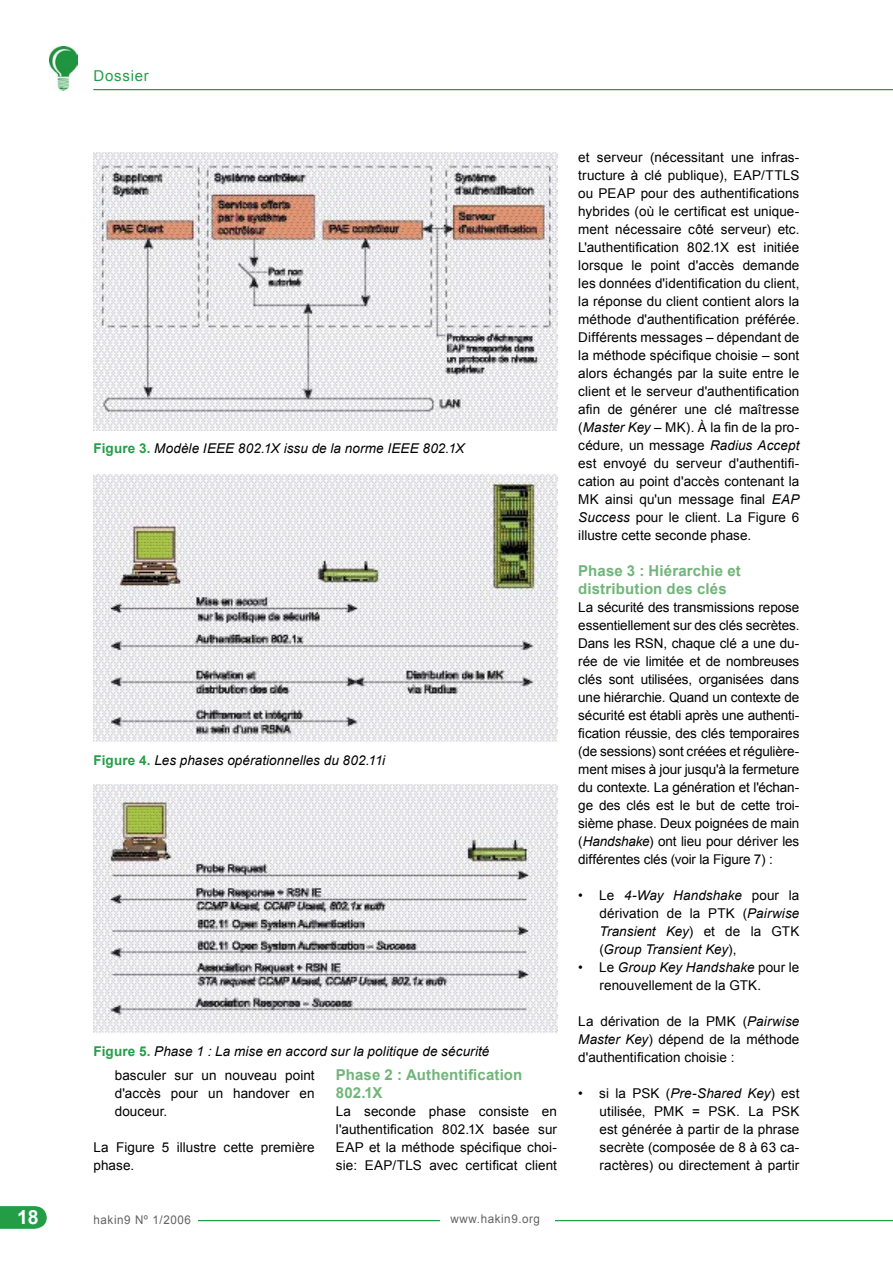
<style>
.page{position:relative;width:893px;height:1263px;background:#fff}
.page>*{position:absolute;margin:0;border:0;box-sizing:border-box;transform-origin:0 0}
.t1{font:700 19.5px "Arial";color:#fff}
.SUBHEAD2{font:700 15px/18px "Arial";letter-spacing:.01em;color:#71b57a}
.t2{font:15px "Arial";letter-spacing:.05em;color:#239e46}
.BODY1{font:13.5px/18px "Arial";letter-spacing:.005em;color:#000;text-align:justify}
.PODPIS{font:italic 13.5px "Arial";letter-spacing:.005em;color:#000}
.HANGING_WS{font:13.5px/18px "Arial";letter-spacing:.005em;color:#000;text-align:justify}
.BODY1_WS{font:13.5px/18px "Arial";letter-spacing:.005em;color:#000}
.HANGING1{font:13.5px/18px "Arial";letter-spacing:.005em;color:#000;text-align:justify}
.HANGING_WS-2{font:italic 13.5px/18px "Arial";letter-spacing:.005em;color:#000;text-align:justify}
.t3{font:12px "Arial";letter-spacing:.05em;color:#636363}
.s1{font-weight:700;font-style:normal;color:#239e46}
.s2{font-style:italic}
.s3{font-style:normal}
</style>
<div class="page">
<hr style="left:94px;top:1220px;width:799px;height:1px;background:#239e46">
<div style="left:440px;top:1203px;width:115px;height:60px;background:#fff"></div>
<div style="left:94px;top:1202px;width:104px;height:49px;background:#fff"></div>
<img style="left:50px;top:46px;width:27px;height:44px">
<hr style="left:94px;top:89px;width:799px;height:1px;background:#239e46">
<svg style="left:0;top:1206px;width:47px;height:23px"></svg>
<img style="left:94px;top:152px;width:463px;height:279px">
<img style="left:94px;top:475px;width:463px;height:267px">
<img style="left:94px;top:784px;width:463px;height:249px">
<h1 class="t1" style="left:17px;top:1204px;width:23px">18</h1>
<p class="t2" style="left:94px;top:66px;width:57px">Dossier</p>
<p class="PODPIS" style="left:94px;top:439px;width:372px"><span class="s1">Figure 3.</span> Modèle IEEE 802.1X issu de la norme IEEE 802.1X</p>
<p class="PODPIS" style="left:94px;top:751px;width:293px"><span class="s1">Figure 4.</span> Les phases opérationnelles du 802.11i</p>
<p class="PODPIS" style="left:94px;top:1042px;width:397px"><span class="s1">Figure 5.</span> Phase 1 : La mise en accord sur la politique de sécurité</p>
<p class="HANGING1" style="left:115px;top:1066px;width:201px">basculer sur un nouveau point d'accès pour un handover en douceur.</p>
<p class="BODY1_WS" style="left:94px;top:1138px;width:223px">La Figure 5 illustre cette première phase.</p>
<p class="SUBHEAD2" style="left:336px;top:1066px;width:188px">Phase 2 : Authentification<br>802.1X</p>
<p class="BODY1" style="left:336px;top:1102px;width:223px">La seconde phase consiste en l'authentification 802.1X basée sur EAP et la méthode spécifique choi&shy;sie: EAP/TLS avec certificat client</p>
<p class="t3" style="left:94px;top:1212px;width:99px">hakin9 Nº 1/2006</p>
<p class="t3" style="left:451px;top:1211px;width:91px">www.hakin9.org</p>
<p class="BODY1" style="left:578px;top:148px;width:223px">et serveur (nécessitant une infras&shy;tructure à clé publique), EAP/TTLS ou PEAP pour des authentifications hybrides (où le certificat est unique&shy;ment nécessaire côté serveur) etc.<br>L'authentification 802.1X est initiée lorsque le point d'accès demande les données d'identification du client, la réponse du client contient alors la méthode d'authentification préférée.<br>Différents messages – dépendant de la méthode spécifique choisie – sont alors échangés par la suite entre le client et le serveur d'authentification afin de générer une clé maîtresse (<span class="s2">Master Key</span> – MK). À la fin de la pro&shy;cédure, un message <span class="s2">Radius Accept </span>est envoyé du serveur d'authentifi&shy;cation au point d'accès contenant la MK ainsi qu'un message final <span class="s2">EAP Success</span> pour le client. La Figure 6 illustre cette seconde phase.</p>
<p class="SUBHEAD2" style="left:578px;top:562px;width:164px">Phase 3 : Hiérarchie et distribution des clés</p>
<p class="BODY1" style="left:578px;top:598px;width:223px">La sécurité des transmissions repose essentiellement sur des clés secrètes.<br>Dans les RSN, chaque clé a une du&shy;rée de vie limitée et de nombreuses clés sont utilisées, organisées dans une hiérarchie. Quand un contexte de sécurité est établi après une authenti&shy;fication réussie, des clés temporaires (de sessions) sont créées et régulière&shy;ment mises à jour jusqu'à la fermeture du contexte. La génération et l'échan&shy;ge des clés est le but de cette troi&shy;sième phase. Deux poignées de main (<span class="s2">Handshake</span>) ont lieu pour dériver les différentes clés (voir la Figure 7) :</p>
<p class="HANGING_WS-2" style="left:600px;top:886px;width:201px;text-indent:-21px"><span class="s3">• Le</span> 4-Way Handshake <span class="s3">pour la dérivation de la PTK (</span>Pairwise Transient Key<span class="s3">) et de la GTK (</span>Group Transient Key<span class="s3">),</span></p>
<p class="HANGING1" style="left:600px;top:958px;width:201px;text-indent:-21px">• Le <span class="s2">Group Key Handshake</span> pour le renouvellement de la GTK.</p>
<p class="BODY1_WS" style="left:578px;top:1012px;width:223px;text-align:justify">La dérivation de la PMK (<span class="s2">Pairwise Master Key</span>) dépend de la méthode d'authentification choisie :</p>
<p class="HANGING_WS" style="left:600px;top:1084px;width:201px;text-indent:-21px">• si la PSK (<span class="s2">Pre-Shared Key</span>) est utilisée, PMK = PSK. La PSK est générée à partir de la phrase secrète (composée de 8 à 63 ca&shy;ractères) ou directement à partir</p>
</div>
